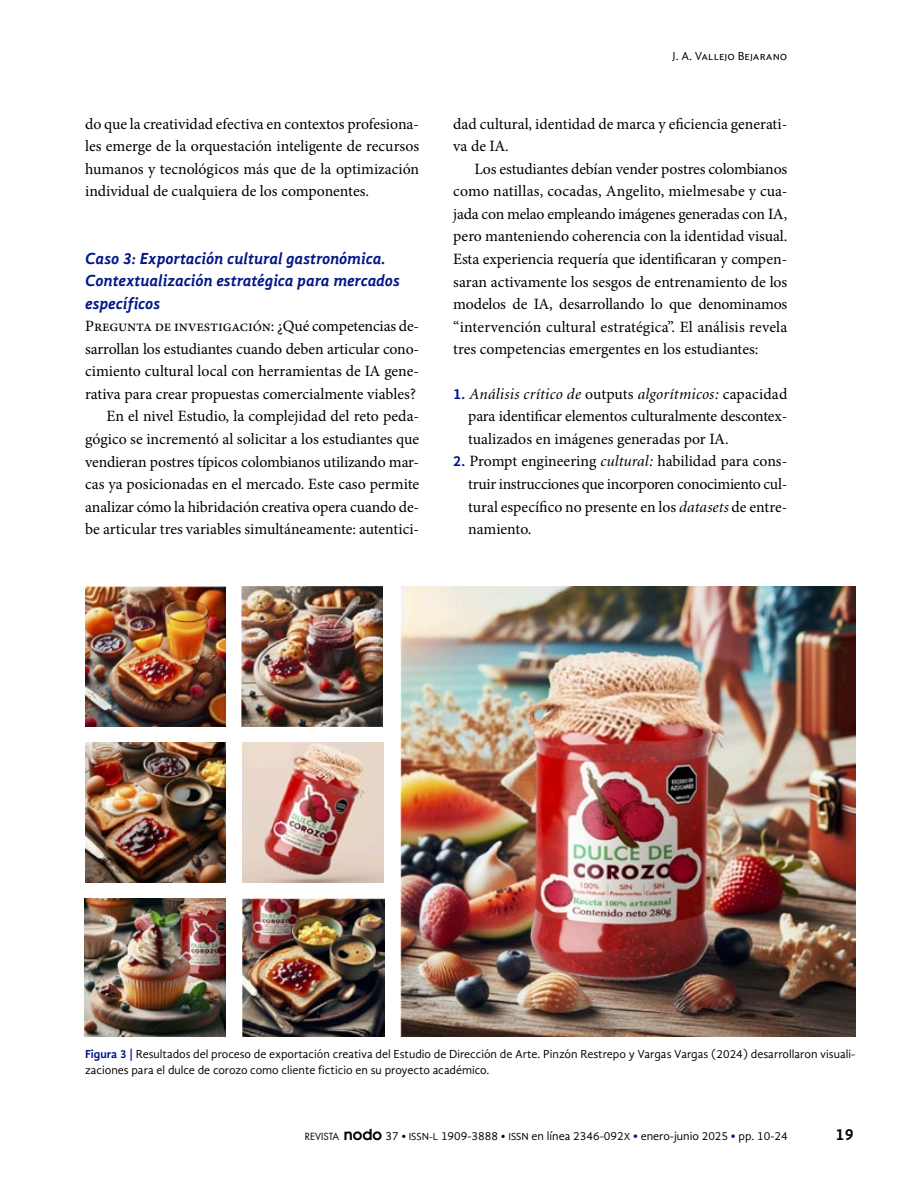
<style>
.page{position:relative;width:915px;height:1191px;background:#fff}
.page>*{position:absolute;margin:0;border:0;box-sizing:border-box;transform-origin:0 0}
.t1{font:italic 700 16.5px/22.5px "Gandhi Sans";color:#001789}
.t2{font:700 16.5px "Gandhi Sans";color:#000}
.t3{font:15.75px/22.5px "Minion Pro";letter-spacing:-.01em;color:#000;text-align:justify}
.t4{font:italic 15.75px "Minion";letter-spacing:.02em;color:#000}
.t5{font:12px/16.5px "Gandhi Sans";color:#000}
.s1{font-family:"Gandhi Sans";font-weight:700;font-style:normal;font-size:15px;color:#001789}
.s2{font-family:"Minion Pro";font-style:normal}
.s3{font-family:"Gandhi Sans";font-weight:700;font-size:15px;color:#001789}
.s4{font-family:"Minion";font-style:italic}
.s5{font-weight:700;color:#001789}
.s6{font-family:"Futura Book SC800";font-size:9.6px}
.s7{font-family:"Avant Garde";font-weight:600;font-size:15px}
.s8{font-size:10.5px}
</style>
<div class="page">
<img style="left:85px;top:586px;width:141px;height:140px">
<img style="left:241px;top:586px;width:142px;height:140px">
<img style="left:86px;top:742px;width:140px;height:141px">
<img style="left:242px;top:742px;width:141px;height:141px">
<img style="left:84px;top:898px;width:142px;height:138px">
<img style="left:242px;top:898px;width:142px;height:138px">
<img style="left:401px;top:586px;width:454px;height:450px">
<p class="t3" style="left:85px;top:113px;width:335px">do que la creatividad efectiva en contextos profesiona&shy;les emerge de la orquestación inteligente de recursos humanos y tecnológicos más que de la optimización individual de cualquiera de los componentes.</p>
<p class="t1" style="left:85px;top:247px;width:316px">Caso 3: Exportación cultural gastronómica.<br>Contextualización estratégica para mercados específicos</p>
<p class="t3" style="left:85px;top:315px;width:335px;text-align:right">Pregunta de investigación: ¿Qué competencias de&shy;sarrollan los estudiantes cuando deben articular cono&shy;cimiento cultural local con herramientas de IA gene&shy;rativa para crear propuestas comercialmente viables?<br>En el nivel Estudio, la complejidad del reto peda&shy;gógico se incrementó al solicitar a los estudiantes que vendieran postres típicos colombianos utilizando mar&shy;cas ya posicionadas en el mercado. Este caso permite analizar cómo la hibridación creativa opera cuando de&shy;be articular tres variables simultáneamente: autentici-</p>
<p class="t5" style="left:672px;top:47px;width:116px">J. A. Vallejo Bejarano</p>
<p class="t3" style="left:453px;top:113px;width:335px">dad cultural, identidad de marca y eficiencia generati&shy;va de IA.</p>
<p class="t3" style="left:453px;top:158px;width:335px;text-indent:21px">Los estudiantes debían vender postres colombianos como natillas, cocadas, Angelito, mielmesabe y cua&shy;jada con melao empleando imágenes generadas con IA, pero manteniendo coherencia con la identidad visual.<br>Esta experiencia requería que identificaran y compen&shy;saran activamente los sesgos de entrenamiento de los modelos de IA, desarrollando lo que denominamos “intervención cultural estratégica”. El análisis revela tres competencias emergentes en los estudiantes:</p>
<p class="t4" style="left:453px;top:386px;width:335px"><span class="s1">1.</span> Análisis crítico de <span class="s2">outputs</span> algorítmicos: <span class="s2">capacidad</span></p>
<p class="t3" style="left:468px;top:405px;width:319px">para identificar elementos culturalmente descontex&shy;tualizados en imágenes generadas por IA.</p>
<p class="t3" style="left:468px;top:450px;width:320px;text-indent:-15px"><span class="s3">2.</span> Prompt engineering <span class="s4">cultural:</span> habilidad para cons&shy;truir instrucciones que incorporen conocimiento cul&shy;tural específico no presente en los <span class="s4">datasets</span> de entre&shy;namiento.</p>
<p class="t5" style="left:85px;top:1045px;width:771px"><span class="s5">Figura 3 |</span> Resultados del proceso de exportación creativa del Estudio de Dirección de Arte. Pinzón Restrepo y Vargas Vargas (2024) desarrollaron visuali&shy;zaciones para el dulce de corozo como cliente ficticio en su proyecto académico.</p>
<p class="t5" style="left:305px;top:1128px;width:484px"><span class="s6">REVISTA</span> <span class="s7">nodo</span> 37 • <span class="s8">ISSN-L</span> 1909-3888 • <span class="s8">ISSN</span> en línea 2346-092<span class="s8">X</span> <span class="s5">•</span> enero-junio 2025 <span class="s5">•</span> pp. 10-24</p>
<p class="t2" style="left:835px;top:1125px;width:20px">19</p>
</div>
